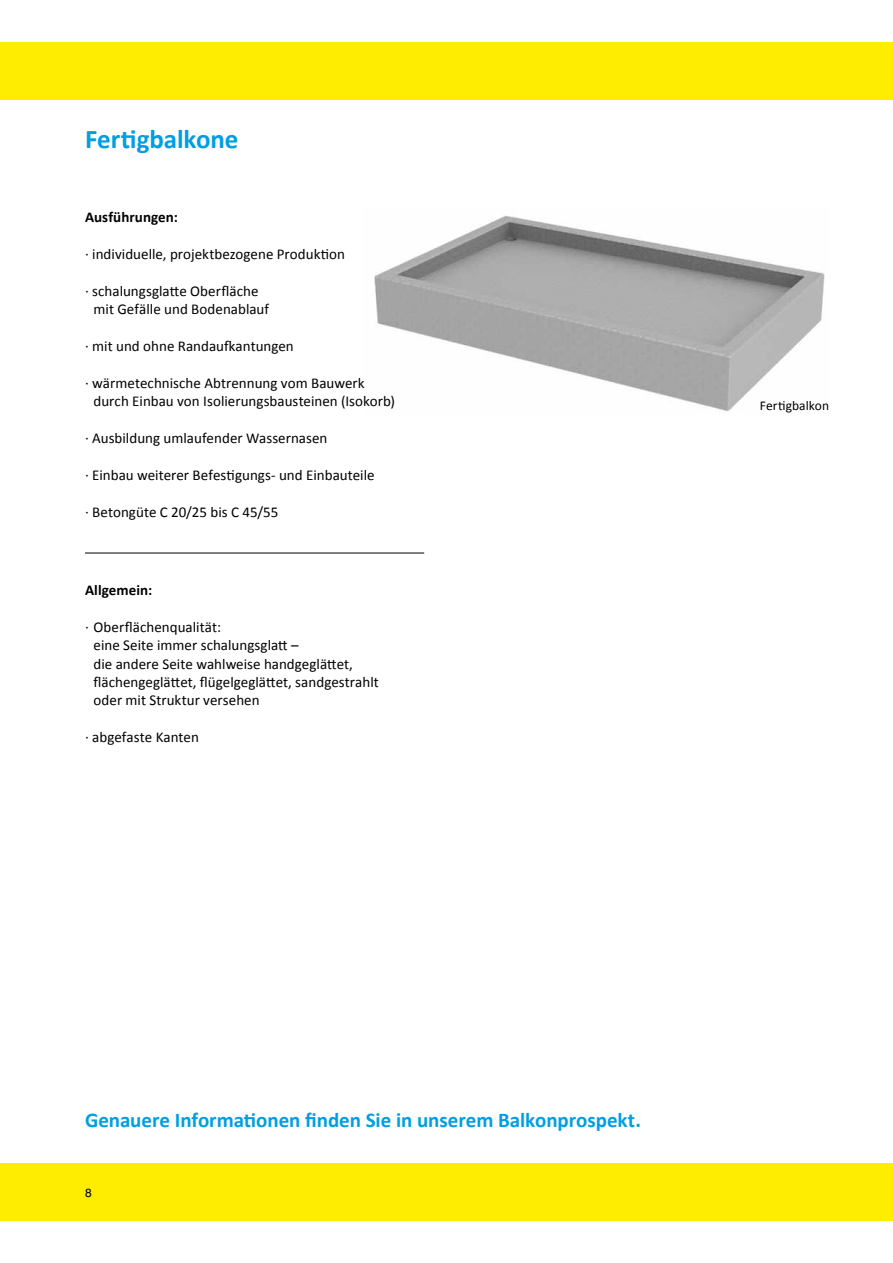
<style>
.page{position:relative;width:893px;height:1263px;background:#fff}
.page>*{position:absolute;margin:0;border:0;box-sizing:border-box;transform-origin:0 0}
.t1{font:700 27px "Calibri";letter-spacing:-.005em;color:#009ee3}
.t2{font:700 21px "Calibri";letter-spacing:-.005em;color:#009ee3}
.t3{font:15px/18.5px "Calibri";color:#000}
.t4{font:700 15px "Calibri";letter-spacing:.005em;color:#000}
.t5{font:13.5px "Calibri";letter-spacing:.005em;color:#000}
.t6{font:12px "Swiss 721 BT";color:#000}
</style>
<div class="page">
<div style="left:0;top:1162px;width:893px;height:58px;background:#ffed00"></div>
<div style="left:0;top:43px;width:893px;height:57px;background:#ffed00"></div>
<img style="left:374px;top:215px;width:451px;height:197px">
<hr style="left:85px;top:553px;width:339px;height:1px;background:#000">
<h1 class="t1" style="left:85px;top:122px;width:155px">Fertigbalkone</h1>
<p class="t4" style="left:85px;top:207px;width:94px">Ausführungen:</p>
<p class="t3" style="left:85px;top:244px;width:262px">· individuelle, projektbezogene Produktion</p>
<p class="t3" style="left:94px;top:281px;width:177px;text-indent:-9px">· schalungsglatte Oberfläche mit Gefälle und Bodenablauf</p>
<p class="t3" style="left:85px;top:337px;width:210px">· mit und ohne Randaufkantungen</p>
<p class="t3" style="left:94px;top:374px;width:303px;text-indent:-9px">· wärmetechnische Abtrennung vom Bauwerk durch Einbau von Isolierungsbausteinen (Isokorb)</p>
<p class="t3" style="left:85px;top:429px;width:244px">· Ausbildung umlaufender Wassernasen</p>
<p class="t3" style="left:85px;top:466px;width:291px">· Einbau weiterer Befestigungs- und Einbauteile</p>
<p class="t3" style="left:85px;top:503px;width:195px">· Betongüte C 20/25 bis C 45/55</p>
<p class="t4" style="left:85px;top:580px;width:69px">Allgemein:</p>
<p class="t3" style="left:94px;top:617px;width:287px;text-indent:-9px">· Oberflächenqualität:<br>eine Seite immer schalungsglatt –<br>die andere Seite wahlweise handgeglättet, flächengeglättet, flügelgeglättet, sandgestrahlt oder mit Struktur versehen</p>
<p class="t3" style="left:85px;top:728px;width:115px">· abgefaste Kanten</p>
<p class="t5" style="left:760px;top:397px;width:71px">Fertigbalkon</p>
<h2 class="t2" style="left:85px;top:1106px;width:557px">Genauere Informationen finden Sie in unserem Balkonprospekt.</h2>
<p class="t6" style="left:85px;top:1185px;width:8px">8</p>
</div>
